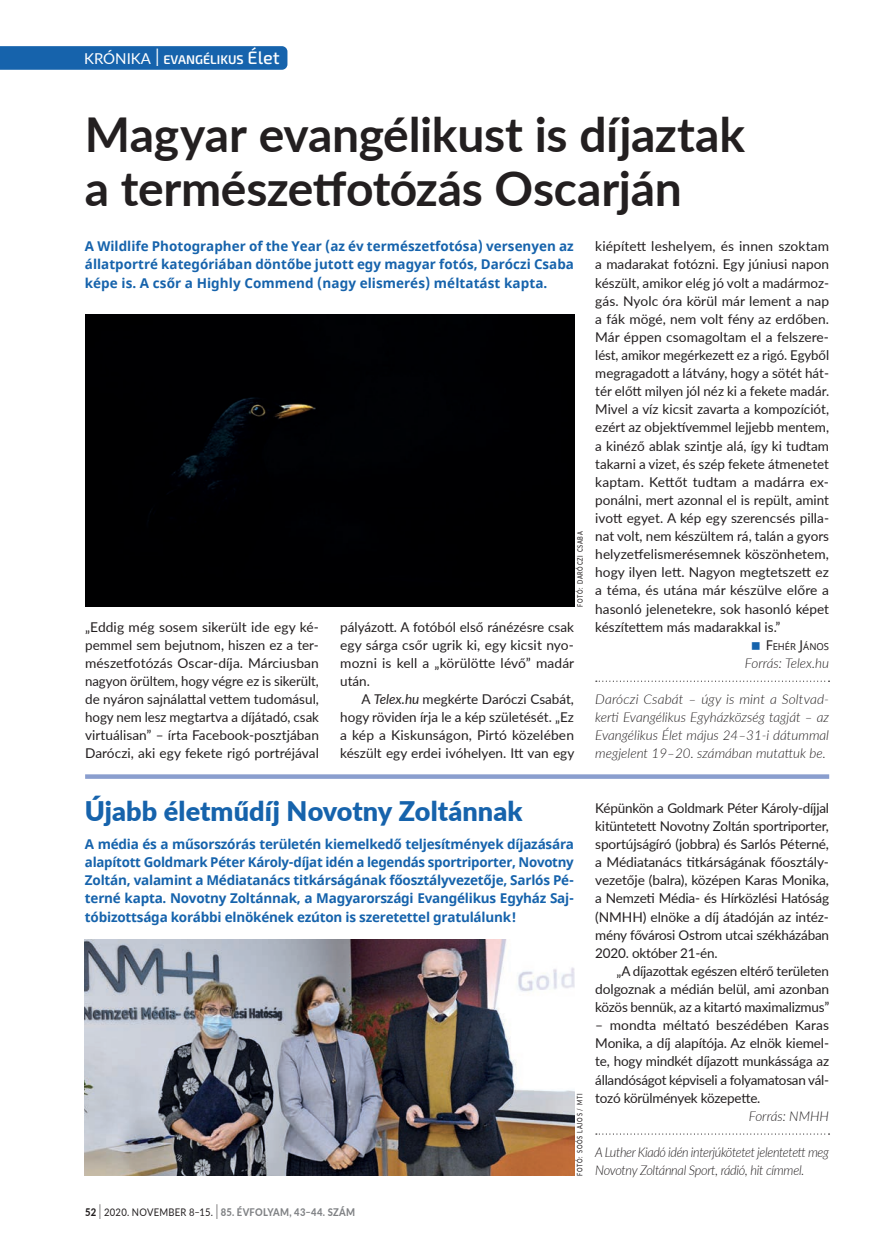
<style>
.page{position:relative;width:893px;height:1255px;background:#fff}
.page>*{position:absolute;margin:0;border:0;box-sizing:border-box;transform-origin:0 0}
.t1{font:700 48px/54.3px "Lato";letter-spacing:-.005em;color:#231f20}
.t2{font:900 27px "Lato";letter-spacing:.005em;color:#1663ac}
.t3{font:13.5px/18.1px "Lato";letter-spacing:-.005em;color:#231f20;text-align:justify}
.t4{font:700 13.5px/18.1px "Noto Sans";letter-spacing:-.01em;color:#1663ac;text-align:justify}
.t5{font:italic 300 13.5px/18.1px "Lato";letter-spacing:-.025em;color:#231f20;text-align:justify}
.t6{font:italic 300 13.5px/18.1px "Lato";letter-spacing:-.025em;color:#231f20;scale:.94 1}
.t7{font:italic 300 13.5px "Lato";color:#231f20}
.t8{font:600 12.6px "Exo 2";color:#fff}
.t9{font:800 10.5px "Lato";letter-spacing:.03em;color:#808285;scale:.9 1}
.t10{font:9.45px "Noto Sans";color:#231f20}
.t11{font:500 7.5px "Lato";letter-spacing:.13em;color:#231f20;scale:.75 1}
.s1{font-family:"Lato";font-weight:400;font-size:15px}
.s2{font-weight:300;font-size:25.2px}
.s3{font-weight:500;font-size:18px}
.s4{font-size:13.5px}
.s5{font-style:italic}
.s6{color:#231f20}
.s7{font-weight:300;font-size:21px;color:#231f20}
.s8{font-weight:400;color:#231f20}
</style>
<div class="page">
<svg style="left:0;top:46px;width:287px;height:24px;background:#1965ad"></svg>
<svg style="left:596px;top:680px;width:233px;height:1px"></svg>
<div style="left:85px;top:315px;width:489px;height:291px;background:#000002"></div>
<svg style="left:85px;top:774px;width:744px;height:4px;background:#93a6d2"></svg>
<svg style="left:596px;top:1133px;width:233px;height:1px"></svg>
<img style="left:85px;top:939px;width:489px;height:235px">
<p class="t8" style="left:84px;top:52px;width:197px"><span class="s1">KRÓNIKA</span> <span class="s2">I</span> EVANGÉLIKUS <span class="s3">Élet</span></p>
<h1 class="t1" style="left:85px;top:105px;width:661px">Magyar evangélikust is díjaztak a természetfotózás Oscarján</h1>
<p class="t4" style="left:85px;top:238px;width:491px">A Wildlife Photographer of the Year (az év természetfotósa) versenyen az állatportré kategóriában döntőbe jutott egy magyar fotós, Daróczi Csaba képe is. A csőr a Highly Commend (nagy elismerés) méltatást kapta.</p>
<p class="t3" style="left:595px;top:237px;width:235px">kiépített leshelyem, és innen szoktam a madarakat fotózni. Egy júniusi napon készült, amikor elég jó volt a madármoz&shy;gás. Nyolc óra körül már lement a nap a fák mögé, nem volt fény az erdőben.<br>Már éppen csomagoltam el a felszere&shy;lést, amikor megérkezett ez a rigó. Egyből megragadott a látvány, hogy a sötét hát&shy;tér előtt milyen jól néz ki a fekete madár.<br>Mivel a víz kicsit zavarta a kompozíciót, ezért az objektívemmel lejjebb mentem, a kinéző ablak szintje alá, így ki tudtam takarni a vizet, és szép fekete átmenetet kaptam. Kettőt tudtam a madárra ex&shy;ponálni, mert azonnal el is repült, amint ivott egyet. A kép egy szerencsés pilla&shy;nat volt, nem készültem rá, talán a gyors helyzetfelismerésemnek köszönhetem, hogy ilyen lett. Nagyon megtetszett ez a téma, és utána már készülve előre a hasonló jelenetekre, sok hasonló képet készítettem más madarakkal is.”</p>
<p class="t10" style="left:766px;top:640px;width:65px"><span class="s4">F</span>EH ÉR <span class="s4">J</span>ÁNOS</p>
<p class="t7" style="left:745px;top:653px;width:86px">Forrás: Telex.hu</p>
<p class="t5" style="left:595px;top:689px;width:235px">Daróczi Csabát – úgy is mint a Soltvad&shy;kerti Evangélikus Egyházközség tagját – az Evangélikus Élet május 24–31-i dátummal megjelent 19–20. számában mutattuk be.</p>
<p class="t11" style="left:575px;top:606px;width:102px;rotate:-90deg">FOTÓ: DARÓCZI CSABA</p>
<p class="t3" style="left:85px;top:617px;width:235px">„Eddig még sosem sikerült ide egy ké&shy;pemmel sem bejutnom, hiszen ez a ter&shy;mészetfotózás Oscar-díja. Márciusban nagyon örültem, hogy végre ez is sikerült, de nyáron sajnálattal vettem tudomásul, hogy nem lesz megtartva a díjátadó, csak virtuálisan” – írta Facebook-posztjában Daróczi, aki egy fekete rigó portréjával</p>
<p class="t3" style="left:340px;top:617px;width:236px">pályázott. A fotóból első ránézésre csak egy sárga csőr ugrik ki, egy kicsit nyo&shy;mozni is kell a „körülötte lévő” madár után.</p>
<p class="t3" style="left:340px;top:689px;width:236px;text-indent:21px">A <span class="s5">Telex.hu</span> megkérte Daróczi Csabát, hogy röviden írja le a kép születését. „Ez a kép a Kiskunságon, Pirtó közelében készült egy erdei ivóhelyen. Itt van egy</p>
<h2 class="t2" style="left:85px;top:790px;width:439px">Újabb életműdíj Novotny Zoltánnak</h2>
<p class="t4" style="left:85px;top:835px;width:491px">A média és a műsorszórás területén kiemelkedő teljesítmények díjazására alapított Goldmark Péter Károly-díjat idén a legendás sportriporter, Novotny Zoltán, valamint a Médiatanács titkárságának főosztályvezetője, Sarlós Pé&shy;terné kapta. Novotny Zoltánnak, a Magyarországi Evangélikus Egyház Saj&shy;tóbizottsága korábbi elnökének ezúton is szeretettel gratulálunk!</p>
<p class="t9" style="left:85px;top:1203px;width:301px"><span class="s6">52</span> <span class="s7">I</span> <span class="s8">2020. NOVEMBER 8–15.</span> <span class="s7">I</span> 85. ÉVFOLYAM, 43–44. SZÁM</p>
<p class="t11" style="left:574px;top:1175px;width:111px;rotate:-90deg">FOTÓ: SOÓS LAJOS / MTI</p>
<p class="t3" style="left:595px;top:798px;width:235px">Képünkön a Goldmark Péter Károly-díjjal kitüntetett Novotny Zoltán sportriporter, sportújságíró (jobbra) és Sarlós Péterné, a Médiatanács titkárságának főosztály&shy;vezetője (balra), középen Karas Monika, a Nemzeti Média- és Hírközlési Hatóság (NMHH) elnöke a díj átadóján az intéz&shy;mény fővárosi Ostrom utcai székházában 2020. október 21-én.</p>
<p class="t3" style="left:595px;top:961px;width:235px;text-indent:21px">„A díjazottak egészen eltérő területen dolgoznak a médián belül, ami azonban közös bennük, az a kitartó maximalizmus”</p>
<p class="t3" style="left:595px;top:1015px;width:235px">– mondta méltató beszédében Karas Monika, a díj alapítója. Az elnök kiemel&shy;te, hogy mindkét díjazott munkássága az állandóságot képviseli a folyamatosan vál&shy;tozó körülmények közepette.</p>
<p class="t7" style="left:749px;top:1106px;width:82px">Forrás: NMHH</p>
<p class="t6" style="left:595px;top:1142px;width:250px">A Luther Kiadó idén interjúkötetet jelentetett meg<br>Novotny Zoltánnal Sport, rádió, hit címmel.</p>
</div>
